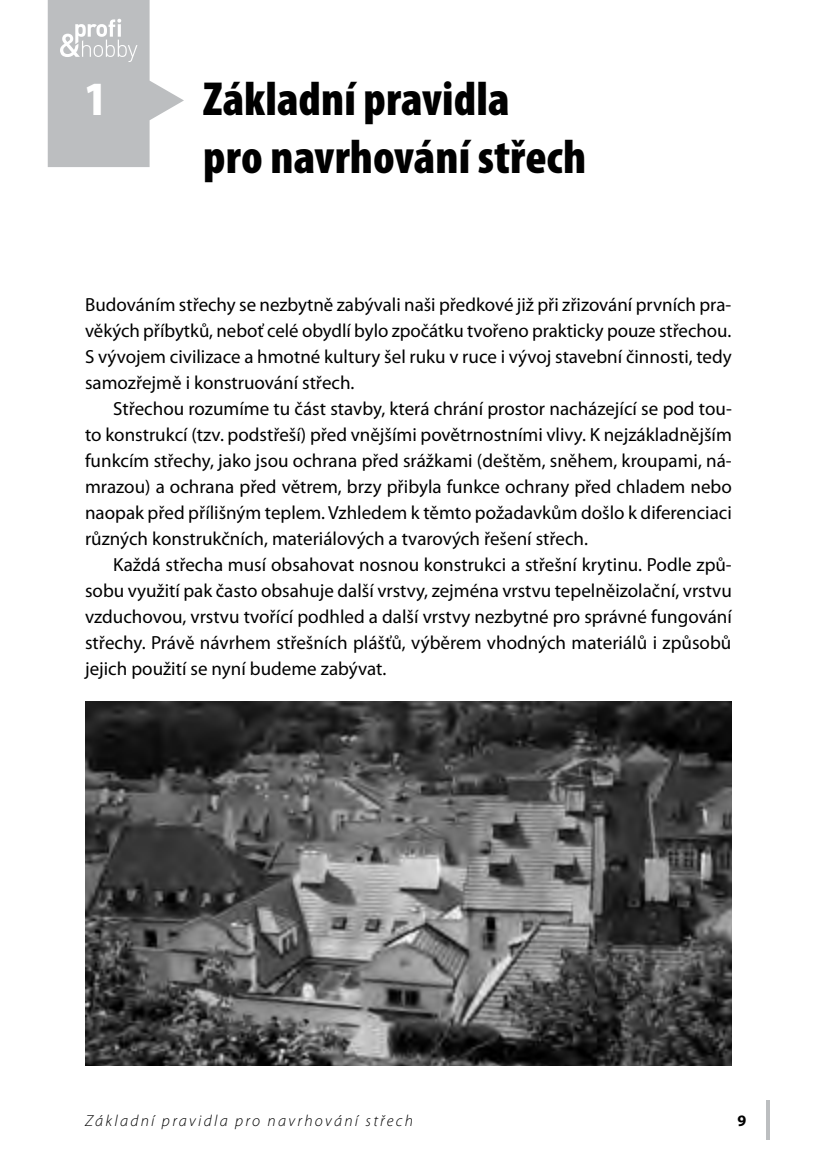
<style>
.page{position:relative;width:817px;height:1174px;background:#fff}
.page>*{position:absolute;margin:0;border:0;box-sizing:border-box;transform-origin:0 0}
.t1{font:900 condensed 48px/57.6px "Myriad Pro";color:#000}
.t2{font:900 condensed 48px "Myriad Pro";color:#fff}
.t3{font:19px/26px "Myriad Pro";color:#000;text-align:justify}
.t4{font:italic 300 16px "Myriad Pro";letter-spacing:.14em;color:#000}
.t5{font:700 16px "Myriad Pro";color:#000}
</style>
<div class="page">
<svg style="left:766px;top:1100px;width:3px;height:39px"></svg>
<svg style="left:48px;top:0;width:136px;height:167px"></svg>
<img style="left:85px;top:701px;width:646px;height:364px">
<h1 class="t2" style="left:85px;top:69px;width:23px">1</h1>
<h1 class="t1" style="left:203px;top:69px;width:384px">Základní pravidla<br>pro navrhování střech</h1>
<p class="t3" style="left:85px;top:292px;width:648px">Budováním střechy se nezbytně zabývali naši předkové již při zřizování prvních pra&shy;věkých příbytků, neboť celé obydlí bylo zpočátku tvořeno prakticky pouze střechou.<br>S vývojem civilizace a hmotné kultury šel ruku v ruce i vývoj stavební činnosti, tedy samozřejmě i konstruování střech.</p>
<p class="t3" style="left:85px;top:395px;width:648px;text-indent:28px">Střechou rozumíme tu část stavby, která chrání prostor nacházející se pod tou&shy;to konstrukcí (tzv. podstřeší) před vnějšími povětrnostními vlivy. K nejzákladnějším funkcím střechy, jako jsou ochrana před srážkami (deštěm, sněhem, kroupami, ná&shy;mrazou) a ochrana před větrem, brzy přibyla funkce ochrany před chladem nebo naopak před přílišným teplem. Vzhledem k těmto požadavkům došlo k diferenciaci různých konstrukčních, materiálových a tvarových řešení střech.</p>
<p class="t3" style="left:85px;top:551px;width:648px;text-indent:28px">Každá střecha musí obsahovat nosnou konstrukci a střešní krytinu. Podle způ&shy;sobu využití pak často obsahuje další vrstvy, zejména vrstvu tepelněizolační, vrstvu vzduchovou, vrstvu tvořící podhled a další vrstvy nezbytné pro správné fungování střechy. Právě návrhem střešních plášťů, výběrem vhodných materiálů i způsobů jejich použití se nyní budeme zabývat.</p>
<p class="t4" style="left:85px;top:1111px;width:329px">Základní pravidla pro navrhování střech</p>
<p class="t5" style="left:737px;top:1110px;width:10px">9</p>
</div>
